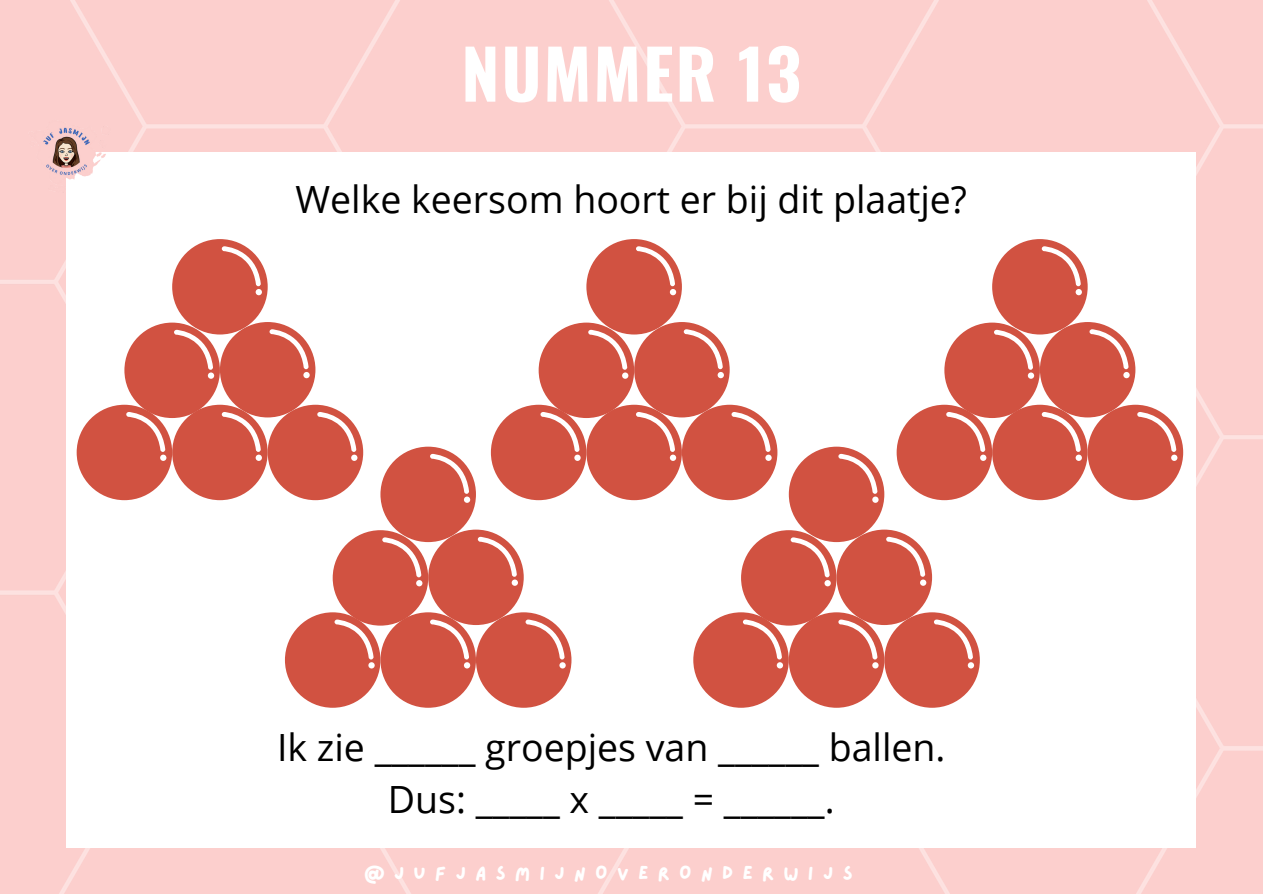
<style>
.page{position:relative;width:1263px;height:894px;background:#fff}
.page>*{position:absolute;margin:0;border:0;box-sizing:border-box;transform-origin:0 0}
.t1{font:700 67.95px "Oswald";letter-spacing:.03em;color:#fff}
.t2{font:37.5px "Open Sans";color:#000}
.t3{font:19.2px "Lazydog";letter-spacing:.475em;color:#fff}
</style>
<div class="page">
<div style="left:0;top:0;width:1263px;height:893px;background:#fccfcd"></div>
<div style="left:67px;top:152px;width:1129px;height:695px;background:#fff"></div>
<img style="left:23px;top:108px;width:87px;height:88px">
<div style="left:268px;top:404px;width:95px;height:96px;background:#d15241;border-radius:50%"></div>
<svg style="left:317px;top:412px;width:39px;height:40px"></svg>
<div style="left:351px;top:454px;width:6px;height:7px;background:#fff;border-radius:50%"></div>
<div style="left:172px;top:404px;width:96px;height:96px;background:#d15241;border-radius:50%"></div>
<svg style="left:222px;top:412px;width:39px;height:40px"></svg>
<div style="left:256px;top:454px;width:6px;height:7px;background:#fff;border-radius:50%"></div>
<div style="left:77px;top:404px;width:95px;height:96px;background:#d15241;border-radius:50%"></div>
<svg style="left:126px;top:412px;width:39px;height:40px"></svg>
<div style="left:160px;top:454px;width:6px;height:7px;background:#fff;border-radius:50%"></div>
<div style="left:124px;top:322px;width:96px;height:96px;background:#d15241;border-radius:50%"></div>
<svg style="left:174px;top:330px;width:40px;height:48px"></svg>
<div style="left:220px;top:322px;width:95px;height:95px;background:#d15241;border-radius:50%"></div>
<svg style="left:269px;top:329px;width:40px;height:40px"></svg>
<div style="left:303px;top:372px;width:7px;height:6px;background:#fff;border-radius:50%"></div>
<div style="left:172px;top:239px;width:96px;height:95px;background:#d15241;border-radius:50%"></div>
<svg style="left:222px;top:246px;width:40px;height:49px"></svg>
<div style="left:476px;top:612px;width:95px;height:95px;background:#d15241;border-radius:50%"></div>
<svg style="left:525px;top:619px;width:40px;height:40px"></svg>
<div style="left:559px;top:662px;width:7px;height:6px;background:#fff;border-radius:50%"></div>
<div style="left:380px;top:612px;width:96px;height:95px;background:#d15241;border-radius:50%"></div>
<svg style="left:430px;top:619px;width:40px;height:49px"></svg>
<div style="left:285px;top:612px;width:95px;height:95px;background:#d15241;border-radius:50%"></div>
<svg style="left:334px;top:619px;width:40px;height:40px"></svg>
<div style="left:368px;top:662px;width:7px;height:6px;background:#fff;border-radius:50%"></div>
<div style="left:333px;top:530px;width:95px;height:95px;background:#d15241;border-radius:50%"></div>
<svg style="left:382px;top:537px;width:40px;height:49px"></svg>
<div style="left:428px;top:529px;width:96px;height:96px;background:#d15241;border-radius:50%"></div>
<svg style="left:478px;top:536px;width:40px;height:49px"></svg>
<div style="left:380px;top:446px;width:96px;height:96px;background:#d15241;border-radius:50%"></div>
<svg style="left:430px;top:453px;width:40px;height:49px"></svg>
<div style="left:682px;top:404px;width:95px;height:96px;background:#d15241;border-radius:50%"></div>
<svg style="left:731px;top:412px;width:40px;height:40px"></svg>
<div style="left:765px;top:454px;width:7px;height:7px;background:#fff;border-radius:50%"></div>
<div style="left:586px;top:404px;width:96px;height:96px;background:#d15241;border-radius:50%"></div>
<svg style="left:636px;top:412px;width:39px;height:40px"></svg>
<div style="left:670px;top:454px;width:6px;height:7px;background:#fff;border-radius:50%"></div>
<div style="left:491px;top:404px;width:95px;height:96px;background:#d15241;border-radius:50%"></div>
<svg style="left:540px;top:412px;width:40px;height:40px"></svg>
<div style="left:574px;top:454px;width:7px;height:7px;background:#fff;border-radius:50%"></div>
<div style="left:539px;top:322px;width:95px;height:96px;background:#d15241;border-radius:50%"></div>
<svg style="left:588px;top:330px;width:40px;height:48px"></svg>
<div style="left:634px;top:322px;width:96px;height:95px;background:#d15241;border-radius:50%"></div>
<svg style="left:684px;top:329px;width:40px;height:49px"></svg>
<div style="left:586px;top:239px;width:96px;height:95px;background:#d15241;border-radius:50%"></div>
<svg style="left:636px;top:246px;width:40px;height:49px"></svg>
<div style="left:884px;top:612px;width:96px;height:95px;background:#d15241;border-radius:50%"></div>
<svg style="left:934px;top:619px;width:40px;height:49px"></svg>
<div style="left:789px;top:612px;width:95px;height:95px;background:#d15241;border-radius:50%"></div>
<svg style="left:838px;top:619px;width:39px;height:40px"></svg>
<div style="left:872px;top:662px;width:7px;height:6px;background:#fff;border-radius:50%"></div>
<div style="left:693px;top:612px;width:96px;height:95px;background:#d15241;border-radius:50%"></div>
<svg style="left:743px;top:619px;width:40px;height:49px"></svg>
<div style="left:741px;top:530px;width:96px;height:95px;background:#d15241;border-radius:50%"></div>
<svg style="left:791px;top:537px;width:39px;height:40px"></svg>
<div style="left:824px;top:580px;width:7px;height:6px;background:#fff;border-radius:50%"></div>
<div style="left:837px;top:529px;width:95px;height:96px;background:#d15241;border-radius:50%"></div>
<svg style="left:886px;top:536px;width:40px;height:49px"></svg>
<div style="left:789px;top:446px;width:95px;height:96px;background:#d15241;border-radius:50%"></div>
<svg style="left:838px;top:453px;width:39px;height:40px"></svg>
<div style="left:872px;top:496px;width:7px;height:6px;background:#fff;border-radius:50%"></div>
<div style="left:1088px;top:404px;width:95px;height:96px;background:#d15241;border-radius:50%"></div>
<svg style="left:1137px;top:412px;width:39px;height:40px"></svg>
<div style="left:1171px;top:454px;width:6px;height:7px;background:#fff;border-radius:50%"></div>
<div style="left:992px;top:404px;width:96px;height:96px;background:#d15241;border-radius:50%"></div>
<svg style="left:1042px;top:412px;width:39px;height:40px"></svg>
<div style="left:1076px;top:454px;width:6px;height:7px;background:#fff;border-radius:50%"></div>
<div style="left:897px;top:404px;width:95px;height:96px;background:#d15241;border-radius:50%"></div>
<svg style="left:946px;top:412px;width:39px;height:40px"></svg>
<div style="left:980px;top:454px;width:6px;height:7px;background:#fff;border-radius:50%"></div>
<div style="left:944px;top:322px;width:96px;height:96px;background:#d15241;border-radius:50%"></div>
<svg style="left:994px;top:330px;width:40px;height:48px"></svg>
<div style="left:1040px;top:322px;width:95px;height:95px;background:#d15241;border-radius:50%"></div>
<svg style="left:1089px;top:329px;width:40px;height:40px"></svg>
<div style="left:1123px;top:372px;width:7px;height:6px;background:#fff;border-radius:50%"></div>
<div style="left:992px;top:239px;width:96px;height:95px;background:#d15241;border-radius:50%"></div>
<svg style="left:1042px;top:246px;width:40px;height:49px"></svg>
<p class="t1" style="left:461px;top:21px;width:341px">NUMMER 13</p>
<p class="t2" style="left:295px;top:173px;width:673px">Welke keersom hoort er bij dit plaatje?</p>
<p class="t2" style="left:277px;top:720px;width:670px">Ik zie ______ groepjes van ______ ballen.</p>
<p class="t2" style="left:388px;top:772px;width:448px">Dus: _____ x _____ = ______.</p>
<p class="t3" style="left:364px;top:863px;width:490px">@JUFJASMIJNOVERONDERWIJS</p>
</div>
